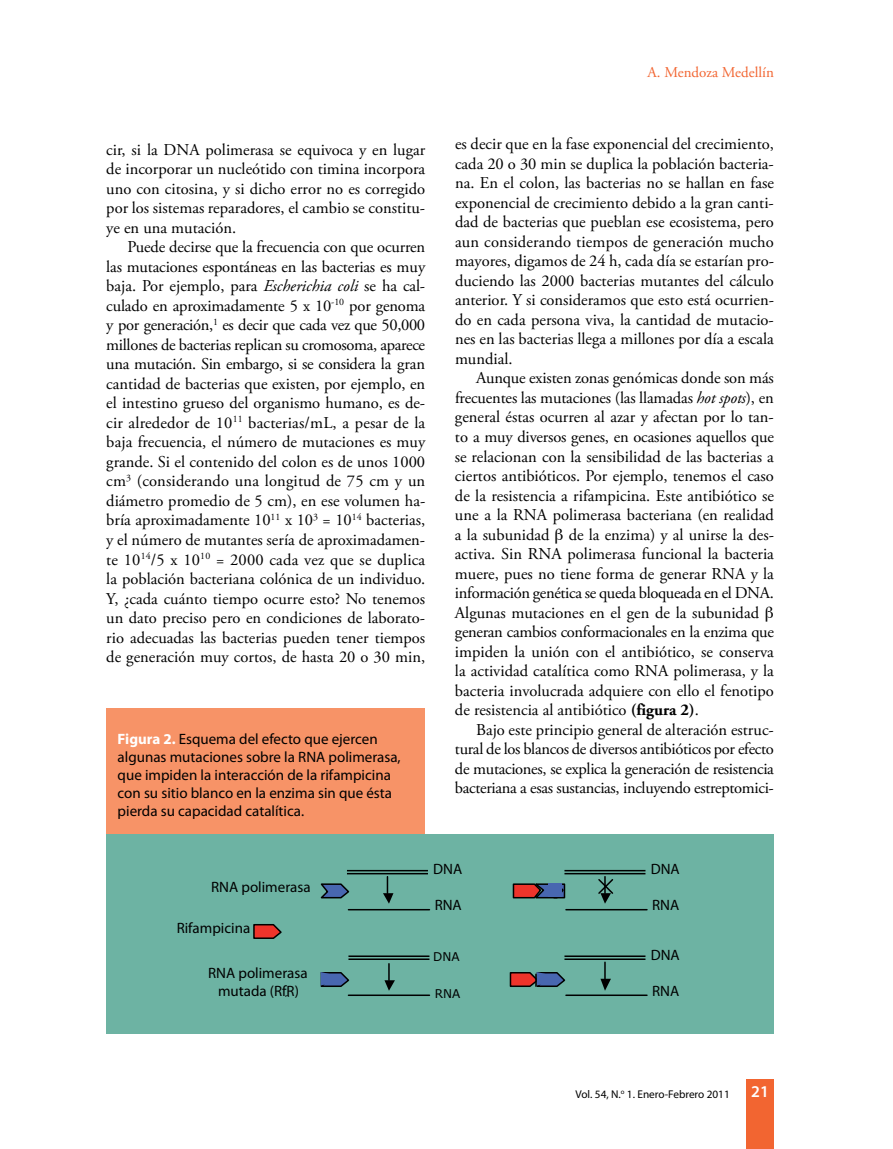
<style>
.page{position:relative;width:893px;height:1149px;background:#fff}
.page>*{position:absolute;margin:0;border:0;box-sizing:border-box;transform-origin:0 0}
.t1{font:16.5px/19.5px "Adobe Garamond Pro";color:#000;text-align:justify}
.t2{font:600 16.5px "Myriad Pro";color:#fff}
.t3{font:15px/18px "Myriad Pro";color:#000}
.t4{font:15px "Adobe Garamond Pro";color:#f26531}
.t5{font:12px "Verdana";color:#000}
.t6{font:11.25px "Myriad Pro";color:#000}
.t7{font:7.5px "Verdana";color:#000}
.s1{font-style:italic}
.s2{font-weight:700;color:#fff}
.s3{font-weight:700}
</style>
<div class="page">
<div style="left:746px;top:1078px;width:28px;height:70px;background:#f26531"></div>
<div style="left:106px;top:707px;width:319px;height:129px;background:#f79367"></div>
<div style="left:106px;top:833px;width:668px;height:199px;background:#6db3a3"></div>
<svg style="left:253px;top:924px;width:29px;height:15px"></svg>
<svg style="left:320px;top:883px;width:30px;height:15px"></svg>
<svg style="left:320px;top:972px;width:30px;height:15px"></svg>
<hr style="left:347px;top:872px;width:81px;height:2px;background:#000">
<hr style="left:347px;top:869px;width:81px;height:2px;background:#000">
<svg style="left:383px;top:876px;width:10px;height:27px"></svg>
<hr style="left:348px;top:908px;width:81px;height:2px;background:#000">
<hr style="left:348px;top:958px;width:81px;height:1px;background:#000">
<hr style="left:348px;top:955px;width:81px;height:1px;background:#000">
<svg style="left:384px;top:963px;width:11px;height:27px"></svg>
<hr style="left:348px;top:994px;width:81px;height:1px;background:#000">
<hr style="left:564px;top:872px;width:81px;height:2px;background:#000">
<hr style="left:564px;top:869px;width:81px;height:2px;background:#000">
<hr style="left:566px;top:908px;width:81px;height:2px;background:#000">
<svg style="left:598px;top:876px;width:16px;height:27px"></svg>
<hr style="left:564px;top:958px;width:81px;height:1px;background:#000">
<hr style="left:564px;top:955px;width:81px;height:1px;background:#000">
<svg style="left:600px;top:961px;width:11px;height:29px"></svg>
<hr style="left:566px;top:994px;width:81px;height:1px;background:#000">
<svg style="left:509px;top:972px;width:57px;height:15px"></svg>
<svg style="left:512px;top:883px;width:54px;height:15px"></svg>
<div style="left:549px;top:883px;width:13px;height:13px;background:#4867b0"></div>
<p class="t1" style="left:106px;top:140px;width:320px">cir, si la DNA polimerasa se equivoca y en lugar de incorporar un nucleótido con timina incorpora uno con citosina, y si dicho error no es corregido por los sistemas reparadores, el cambio se constitu&shy;ye en una mutación.</p>
<p class="t1" style="left:106px;top:238px;width:320px;text-indent:21px">Puede decirse que la frecuencia con que ocurren las mutaciones espontáneas en las bacterias es muy baja. Por ejemplo, para <span class="s1">Escherichia coli</span> se ha cal&shy;culado en aproximadamente 5 x 10<sup>-10</sup> por genoma y por generación,<sup>1</sup> es decir que cada vez que 50,000 millones de bacterias replican su cromosoma, aparece una mutación. Sin embargo, si se considera la gran cantidad de bacterias que existen, por ejemplo, en el intestino grueso del organismo humano, es de&shy;cir alrededor de 10<sup>11</sup> bacterias/mL, a pesar de la baja frecuencia, el número de mutaciones es muy grande. Si el contenido del colon es de unos 1000 cm<sup>3</sup> (considerando una longitud de 75 cm y un diámetro promedio de 5 cm), en ese volumen ha&shy;bría aproximadamente 10<sup>11</sup> x 10<sup>3</sup> = 10<sup>14</sup> bacterias, y el número de mutantes sería de aproximadamen&shy;te 10<sup>14</sup>/5 x 10<sup>10</sup> = 2000 cada vez que se duplica la población bacteriana colónica de un individuo.<br>Y, ¿cada cuánto tiempo ocurre esto? No tenemos un dato preciso pero en condiciones de laborato&shy;rio adecuadas las bacterias pueden tener tiempos de generación muy cortos, de hasta 20 o 30 min,</p>
<p class="t3" style="left:118px;top:729px;width:285px"><span class="s2">Figura 2.</span> Esquema del efecto que ejercen algunas mutaciones sobre la RNA polimerasa, que impiden la interacción de la rifampicina con su sitio blanco en la enzima sin que ésta pierda su capacidad catalítica.</p>
<p class="t4" style="left:648px;top:63px;width:128px">A. Mendoza Medellín</p>
<p class="t1" style="left:455px;top:135px;width:320px">es decir que en la fase exponencial del crecimiento, cada 20 o 30 min se duplica la población bacteria&shy;na. En el colon, las bacterias no se hallan en fase exponencial de crecimiento debido a la gran canti&shy;dad de bacterias que pueblan ese ecosistema, pero aun considerando tiempos de generación mucho mayores, digamos de 24 h, cada día se estarían pro&shy;duciendo las 2000 bacterias mutantes del cálculo anterior. Y si consideramos que esto está ocurrien&shy;do en cada persona viva, la cantidad de mutacio&shy;nes en las bacterias llega a millones por día a escala mundial.</p>
<p class="t1" style="left:455px;top:369px;width:320px;text-align:left;text-indent:21px">Aunque existen zonas genómicas donde son más frecuentes las mutaciones (las llamadas <span class="s1">hot spots</span>), en general éstas ocurren al azar y afectan por lo tan&shy;to a muy diversos genes, en ocasiones aquellos que se relacionan con la sensibilidad de las bacterias a ciertos antibióticos. Por ejemplo, tenemos el caso de la resistencia a rifampicina. Este antibiótico se une a la RNA polimerasa bacteriana (en realidad a la subunidad de la enzima) y al unirse la des&shy;activa. Sin RNA polimerasa funcional la bacteria muere, pues no tiene forma de generar RNA y la información genética se queda bloqueada en el DNA.<br>Algunas mutaciones en el gen de la subunidad generan cambios conformacionales en la enzima que impiden la unión con el antibiótico, se conserva la actividad catalítica como RNA polimerasa, y la bacteria involucrada adquiere con ello el fenotipo de resistencia al antibiótico <span class="s3">(figura 2)</span>.</p>
<p class="t1" style="left:455px;top:720px;width:320px;text-indent:21px">Bajo este principio general de alteración estruc&shy;tural de los blancos de diversos antibióticos por efecto de mutaciones, se explica la generación de resistencia bacteriana a esas sustancias, incluyendo estreptomici-</p>
<p class="t3" style="left:433px;top:859px;width:31px">DNA</p>
<p class="t3" style="left:435px;top:895px;width:29px">RNA</p>
<p class="t3" style="left:651px;top:859px;width:31px">DNA</p>
<p class="t3" style="left:652px;top:895px;width:29px">RNA</p>
<p class="t3" style="left:651px;top:945px;width:31px">DNA</p>
<p class="t3" style="left:211px;top:877px;width:101px">RNA polimerasa</p>
<p class="t3" style="left:177px;top:918px;width:75px">Rifampicina</p>
<p class="t5" style="left:433px;top:949px;width:28px">DNA</p>
<p class="t5" style="left:435px;top:985px;width:27px">RNA</p>
<p class="t3" style="left:208px;top:963px;width:101px">RNA polimerasa</p>
<p class="t7" style="left:285px;top:992px;width:7px">R</p>
<p class="t3" style="left:218px;top:981px;width:82px">mutada (RfR)</p>
<p class="t3" style="left:652px;top:981px;width:29px">RNA</p>
<p class="t6" style="left:576px;top:1086px;width:156px">Vol. 54, N.<sup>o</sup> 1. Enero-Febrero 2011</p>
<p class="t2" style="left:751px;top:1080px;width:27px">2121</p>
</div>
